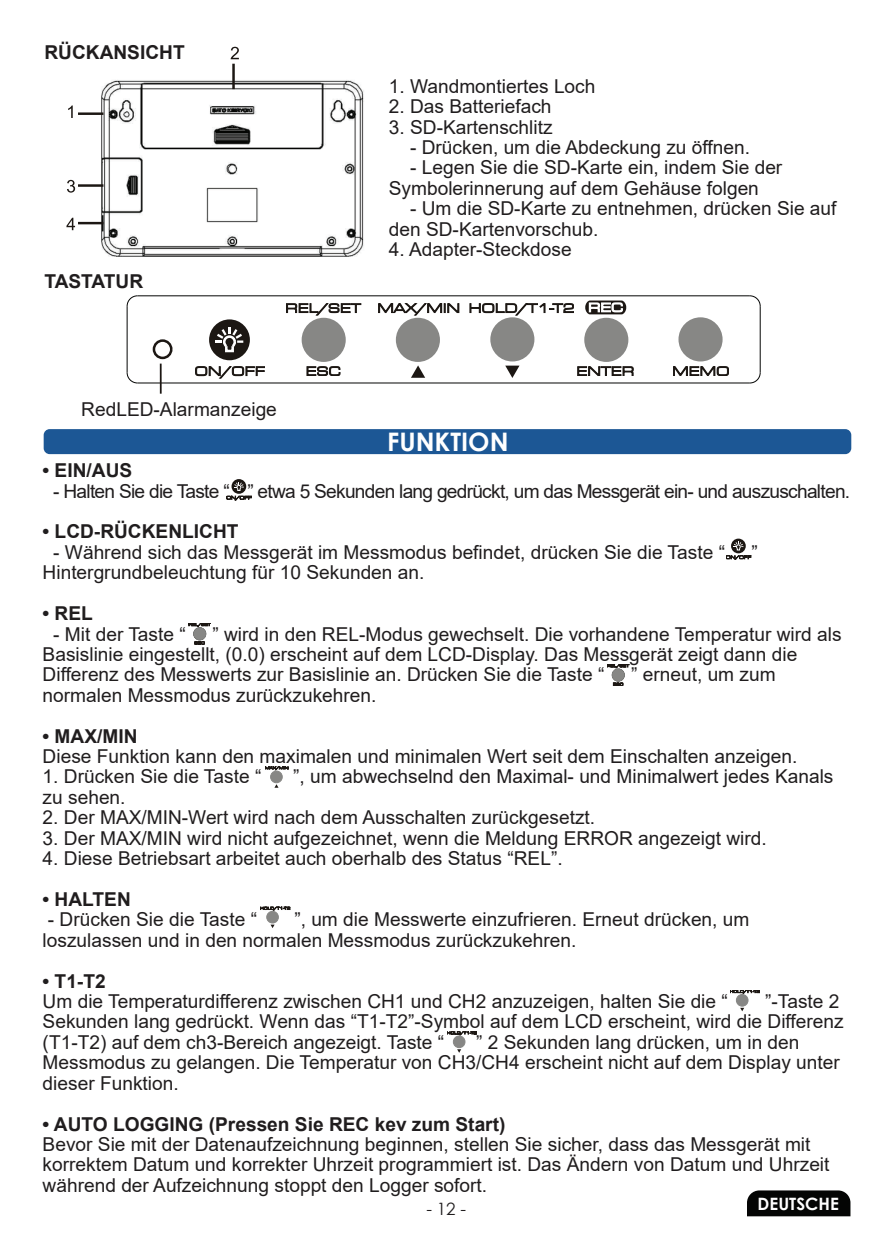
<style>
.page{position:relative;width:893px;height:1259px;background:#fff}
.page>*{position:absolute;margin:0;border:0;box-sizing:border-box;transform-origin:0 0}
.t1{font:700 25.5px "Century Gothic";color:#fff}
.t2{font:19.2px/20.4px "Arial";color:#201d1e}
.t3{font:700 19.2px "Arial";color:#201d1e}
.t4{font:19.2px "Arial";letter-spacing:-.04em;color:#201d1e}
.t5{font:700 17.1px "Century Gothic";color:#fff}
.t6{font:17.1px "Century Gothic";color:#201d1e}
</style>
<div class="page">
<div style="left:44px;top:429px;width:807px;height:25px;background:#1c5795;border-radius:6px"></div>
<img style="left:75px;top:46px;width:289px;height:211px">
<hr style="left:78px;top:112px;width:25px;height:3px;background:#1c1713">
<svg style="left:68px;top:105px;width:5px;height:13px"></svg>
<hr style="left:78px;top:184px;width:25px;height:3px;background:#1c1713">
<svg style="left:67px;top:180px;width:8px;height:13px"></svg>
<hr style="left:78px;top:222px;width:25px;height:2px;background:#1c1713">
<svg style="left:66px;top:218px;width:9px;height:12px"></svg>
<hr style="left:232px;top:64px;width:3px;height:25px;background:#1c1713">
<svg style="left:231px;top:47px;width:8px;height:12px"></svg>
<svg style="left:749px;top:372px;width:12px;height:12px"></svg>
<hr style="left:137px;top:382px;width:613px;height:1px;background:#040504">
<svg style="left:126px;top:372px;width:12px;height:12px"></svg>
<hr style="left:127px;top:306px;width:1px;height:67px;background:#040504">
<svg style="left:126px;top:295px;width:12px;height:12px"></svg>
<hr style="left:137px;top:295px;width:613px;height:1px;background:#040504">
<svg style="left:749px;top:295px;width:12px;height:12px"></svg>
<hr style="left:760px;top:306px;width:1px;height:67px;background:#040504">
<div style="left:153px;top:339px;width:20px;height:20px;border:3px solid #1c1713;border-radius:50%"></div>
<div style="left:209px;top:319px;width:41px;height:41px;background:#1c1713;border-radius:50%"></div>
<div style="left:225px;top:345px;width:9px;height:7px;border:3px solid #fff"></div>
<svg style="left:216px;top:328px;width:27px;height:22px"></svg>
<svg style="left:195px;top:366px;width:70px;height:12px"></svg>
<div style="left:397px;top:319px;width:41px;height:41px;background:#878785;border-radius:50%"></div>
<div style="left:396px;top:318px;width:44px;height:44px;border:3px solid #878785;border-radius:50%"></div>
<svg style="left:411px;top:365px;width:14px;height:13px"></svg>
<svg style="left:378px;top:303px;width:81px;height:13px"></svg>
<div style="left:492px;top:319px;width:41px;height:41px;background:#878785;border-radius:50%"></div>
<div style="left:490px;top:317px;width:44px;height:44px;border:3px solid #878785;border-radius:50%"></div>
<svg style="left:505px;top:366px;width:14px;height:12px"></svg>
<svg style="left:470px;top:303px;width:104px;height:13px"></svg>
<div style="left:680px;top:319px;width:41px;height:41px;background:#878785;border-radius:50%"></div>
<div style="left:678px;top:317px;width:45px;height:44px;border:3px solid #878785;border-radius:50%"></div>
<svg style="left:673px;top:366px;width:56px;height:10px"></svg>
<div style="left:303px;top:319px;width:41px;height:41px;background:#878785;border-radius:50%"></div>
<div style="left:302px;top:318px;width:44px;height:44px;border:3px solid #878785;border-radius:50%"></div>
<svg style="left:286px;top:303px;width:75px;height:13px"></svg>
<svg style="left:306px;top:366px;width:35px;height:10px"></svg>
<div style="left:586px;top:319px;width:41px;height:41px;background:#878785;border-radius:50%"></div>
<div style="left:584px;top:318px;width:44px;height:44px;border:3px solid #878785;border-radius:50%"></div>
<svg style="left:577px;top:366px;width:57px;height:10px"></svg>
<svg style="left:585px;top:300px;width:41px;height:14px"></svg>
<hr style="left:160px;top:363px;width:2px;height:31px;background:#1c1713">
<div style="left:232px;top:479px;width:14px;height:15px;background:#1c1713;border-radius:50%"></div>
<svg style="left:227px;top:482px;width:25px;height:18px"></svg>
<svg style="left:731px;top:538px;width:15px;height:15px"></svg>
<svg style="left:726px;top:541px;width:25px;height:19px"></svg>
<div style="left:194px;top:628px;width:12px;height:12px;background:#878785;border-radius:50%"></div>
<div style="left:193px;top:627px;width:13px;height:13px;border:1px solid #878785;border-radius:50%"></div>
<svg style="left:189px;top:623px;width:22px;height:4px"></svg>
<svg style="left:195px;top:641px;width:10px;height:3px"></svg>
<div style="left:612px;top:669px;width:12px;height:12px;background:#878785;border-radius:50%"></div>
<div style="left:612px;top:668px;width:13px;height:13px;border:1px solid #878785;border-radius:50%"></div>
<svg style="left:607px;top:664px;width:22px;height:4px"></svg>
<svg style="left:613px;top:682px;width:10px;height:3px"></svg>
<div style="left:271px;top:771px;width:11px;height:11px;background:#878785;border-radius:50%"></div>
<div style="left:270px;top:770px;width:13px;height:13px;border:1px solid #878785;border-radius:50%"></div>
<svg style="left:265px;top:766px;width:23px;height:4px"></svg>
<div style="left:267px;top:911px;width:11px;height:12px;background:#878785;border-radius:50%"></div>
<div style="left:266px;top:911px;width:13px;height:12px;border:1px solid #878785;border-radius:50%"></div>
<svg style="left:271px;top:924px;width:4px;height:4px"></svg>
<svg style="left:260px;top:907px;width:30px;height:3px"></svg>
<div style="left:453px;top:1036px;width:12px;height:11px;background:#878785;border-radius:50%"></div>
<div style="left:453px;top:1035px;width:12px;height:13px;border:1px solid #878785;border-radius:50%"></div>
<svg style="left:447px;top:1031px;width:30px;height:4px"></svg>
<div style="left:736px;top:994px;width:12px;height:12px;background:#878785;border-radius:50%"></div>
<div style="left:736px;top:994px;width:12px;height:12px;border:1px solid #878785;border-radius:50%"></div>
<svg style="left:740px;top:1007px;width:4px;height:4px"></svg>
<svg style="left:730px;top:990px;width:30px;height:3px"></svg>
<div style="left:747px;top:1190px;width:103px;height:26px;background:#040504"></div>
<p class="t3" style="left:44px;top:39px;width:142px">RÜCKANSICHT</p>
<p class="t3" style="left:44px;top:267px;width:100px">TASTATUR</p>
<p class="t2" style="left:81px;top:399px;width:197px">RedLED-Alarmanzeige</p>
<p class="t2" style="left:389px;top:76px;width:208px">1. Wandmontiertes Loch</p>
<p class="t2" style="left:389px;top:96px;width:164px">2. Das Batteriefach</p>
<p class="t2" style="left:389px;top:116px;width:165px">3. SD-Kartenschlitz</p>
<p class="t2" style="left:410px;top:137px;width:341px">- Drücken, um die Abdeckung zu öffnen.</p>
<p class="t2" style="left:389px;top:157px;width:395px;text-indent:21px">- Legen Sie die SD-Karte ein, indem Sie der<br>Symbolerinnerung auf dem Gehäuse folgen</p>
<p class="t2" style="left:389px;top:198px;width:449px;text-indent:21px">- Um die SD-Karte zu entnehmen, drücken Sie auf den SD-Kartenvorschub.</p>
<p class="t2" style="left:389px;top:239px;width:184px">4. Adapter-Steckdose</p>
<h1 class="t1" style="left:387px;top:426px;width:123px">FUNKTION</h1>
<p class="t3" style="left:43px;top:457px;width:91px">• EIN/AUS</p>
<p class="t4" style="left:53px;top:477px;width:798px">- Halten Sie die Taste “ ” etwa 5 Sekunden lang gedrückt, um das Messgerät ein- und auszuschalten.</p>
<p class="t3" style="left:43px;top:518px;width:197px">• LCD-RÜCKENLICHT</p>
<p class="t2" style="left:53px;top:542px;width:673px">- Während sich das Messgerät im Messmodus befindet, drücken Sie die Taste “</p>
<p class="t2" style="left:752px;top:542px;width:8px">”</p>
<p class="t2" style="left:43px;top:562px;width:383px">Hintergrundbeleuchtung für 10 Sekunden an.</p>
<p class="t3" style="left:43px;top:600px;width:52px">• REL</p>
<p class="t2" style="left:53px;top:623px;width:134px">- Mit der Taste “</p>
<p class="t2" style="left:43px;top:623px;width:800px;text-indent:170px">” wird in den REL-Modus gewechselt. Die vorhandene Temperatur wird als<br>Basislinie eingestellt, (0.0) erscheint auf dem LCD-Display. Das Messgerät zeigt dann die<br>Differenz des Messwerts zur Basislinie an. Drücken Sie die Taste “</p>
<p class="t2" style="left:631px;top:664px;width:146px">” erneut, um zum</p>
<p class="t2" style="left:43px;top:684px;width:335px">normalen Messmodus zurückzukehren.</p>
<p class="t3" style="left:43px;top:722px;width:96px">• MAX/MIN</p>
<p class="t2" style="left:43px;top:746px;width:756px">Diese Funktion kann den maximalen und minimalen Wert seit dem Einschalten anzeigen.</p>
<p class="t2" style="left:43px;top:766px;width:220px">1. Drücken Sie die Taste “</p>
<p class="t2" style="left:293px;top:766px;width:542px">”, um abwechselnd den Maximal- und Minimalwert jedes Kanals</p>
<p class="t2" style="left:43px;top:787px;width:84px">zu sehen.</p>
<p class="t2" style="left:43px;top:807px;width:554px">2. Der MAX/MIN-Wert wird nach dem Ausschalten zurückgesetzt.</p>
<p class="t2" style="left:43px;top:827px;width:726px">3. Der MAX/MIN wird nicht aufgezeichnet, wenn die Meldung ERROR angezeigt wird.</p>
<p class="t2" style="left:43px;top:848px;width:522px">4. Diese Betriebsart arbeitet auch oberhalb des Status “REL”.</p>
<p class="t3" style="left:43px;top:885px;width:90px">• HALTEN</p>
<p class="t2" style="left:48px;top:909px;width:211px">- Drücken Sie die Taste “</p>
<p class="t2" style="left:43px;top:909px;width:708px;text-indent:252px">”, um die Messwerte einzufrieren. Erneut drücken, um loszulassen und in den normalen Messmodus zurückzukehren.</p>
<p class="t3" style="left:43px;top:967px;width:65px">• T1-T2</p>
<p class="t2" style="left:43px;top:991px;width:687px">Um die Temperaturdifferenz zwischen CH1 und CH2 anzuzeigen, halten Sie die “</p>
<p class="t2" style="left:43px;top:991px;width:803px;text-indent:722px">”-Taste 2<br>Sekunden lang gedrückt. Wenn das “T1-T2”-Symbol auf dem LCD erscheint, wird die Differenz (T1-T2) auf dem ch3-Bereich angezeigt. Taste “</p>
<p class="t2" style="left:43px;top:1032px;width:799px;text-indent:434px">” 2 Sekunden lang drücken, um in den<br>Messmodus zu gelangen. Die Temperatur von CH3/CH4 erscheint nicht auf dem Display unter dieser Funktion.</p>
<p class="t3" style="left:43px;top:1110px;width:464px">• AUTO LOGGING (Pressen Sie REC kev zum Start)</p>
<p class="t2" style="left:43px;top:1134px;width:788px">Bevor Sie mit der Datenaufzeichnung beginnen, stellen Sie sicher, dass das Messgerät mit korrektem Datum und korrekter Uhrzeit programmiert ist. Das Ändern von Datum und Uhrzeit während der Aufzeichnung stoppt den Logger sofort.</p>
<p class="t5" style="left:758px;top:1193px;width:83px">DEUTSCHE</p>
<p class="t6" style="left:426px;top:1196px;width:41px">- 12 -</p>
</div>
